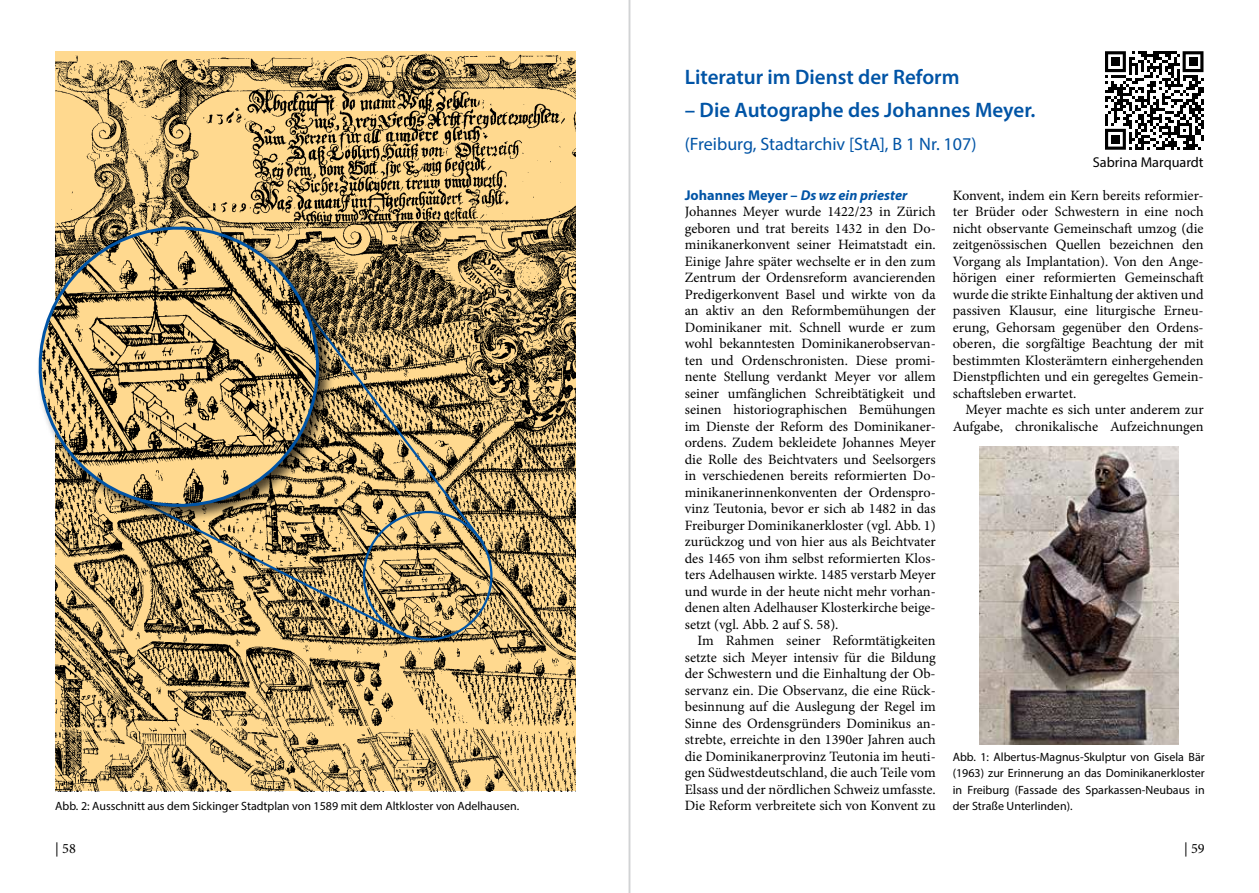
<style>
.page{position:relative;width:1259px;height:893px;background:#fff}
.page>*{position:absolute;margin:0;border:0;box-sizing:border-box;transform-origin:0 0}
.t1{font:600 21px "Myriad Pro";color:#0054a6}
.t2{font:18px "Myriad Pro";color:#0054a6}
.t3{font:14.25px "Minion Pro";color:#000}
.t4{font:italic 700 14.25px "Myriad Pro";color:#0054a6}
.t5{font:14.25px "Myriad Pro";color:#000}
.t6{font:12px/16.5px "Myriad Pro";color:#000;text-align:justify}
.s1{font-style:normal}
</style>
<div class="page">
<img style="left:979px;top:446px;width:199px;height:298px">
<img style="left:55px;top:51px;width:521px;height:740px">
<svg style="left:105px;top:522px;width:250px;height:116px;background:#a48d5e"></svg>
<svg style="left:269px;top:262px;width:217px;height:284px;background:#9b8558"></svg>
<svg style="left:38px;top:211px;width:297px;height:308px;background:#aa956a"></svg>
<svg style="left:355px;top:503px;width:145px;height:143px;background:#aa9568"></svg>
<svg style="left:1105px;top:51px;width:98px;height:99px"></svg>
<div style="left:1111px;top:57px;width:9px;height:9px;background:#000"></div>
<div style="left:1188px;top:57px;width:9px;height:9px;background:#000"></div>
<div style="left:1111px;top:135px;width:9px;height:9px;background:#000"></div>
<hr style="left:629px;top:0;width:1px;height:893px;background:#d1d3d4">
<p class="t1" style="left:685px;top:64px;width:276px">Literatur im Dienst der Reform</p>
<p class="t1" style="left:685px;top:97px;width:352px">– Die Autographe des Johannes Meyer.</p>
<p class="t2" style="left:685px;top:133px;width:293px">(Freiburg, Stadtarchiv [StA], B 1 Nr. 107)</p>
<p class="t5" style="left:1092px;top:153px;width:112px">Sabrina Marquardt</p>
<p class="t3" style="left:952px;top:185px;width:252px">Konvent, indem ein Kern bereits reformier-</p>
<p class="t3" style="left:952px;top:202px;width:252px">ter Brüder oder Schwestern in eine noch</p>
<p class="t3" style="left:952px;top:218px;width:252px">nicht observante Gemeinschaft umzog (die</p>
<p class="t3" style="left:952px;top:235px;width:252px">zeitgenössischen Quellen bezeichnen den</p>
<p class="t3" style="left:952px;top:251px;width:252px">Vorgang als Implantation). Von den Ange-</p>
<p class="t3" style="left:952px;top:268px;width:252px">hörigen einer reformierten Gemeinschaft</p>
<p class="t3" style="left:952px;top:284px;width:252px">wurde die strikte Einhaltung der aktiven und</p>
<p class="t3" style="left:952px;top:301px;width:252px">passiven Klausur, eine liturgische Erneu-</p>
<p class="t3" style="left:952px;top:317px;width:252px">erung, Gehorsam gegenüber den Ordens-</p>
<p class="t3" style="left:952px;top:334px;width:252px">oberen, die sorgfältige Beachtung der mit</p>
<p class="t3" style="left:952px;top:350px;width:252px">bestimmten Klosterämtern einhergehenden</p>
<p class="t3" style="left:952px;top:367px;width:252px">Dienstpflichten und ein geregeltes Gemein-</p>
<p class="t3" style="left:952px;top:383px;width:125px">schaftsleben erwartet.</p>
<p class="t3" style="left:965px;top:400px;width:240px">Meyer machte es sich unter anderem zur</p>
<p class="t3" style="left:952px;top:416px;width:252px">Aufgabe, chronikalische Aufzeichnungen</p>
<p class="t4" style="left:685px;top:185px;width:224px"><span class="s1">Johannes Meyer –</span> Ds wz ein priester</p>
<p class="t3" style="left:685px;top:202px;width:252px">Johannes Meyer wurde 1422/23 in Zürich</p>
<p class="t3" style="left:685px;top:218px;width:252px">geboren und trat bereits 1432 in den Do-</p>
<p class="t3" style="left:685px;top:235px;width:252px">minikanerkonvent seiner Heimatstadt ein.</p>
<p class="t3" style="left:685px;top:251px;width:252px">Einige Jahre später wechselte er in den zum</p>
<p class="t3" style="left:685px;top:268px;width:252px">Zentrum der Ordensreform avancierenden</p>
<p class="t3" style="left:685px;top:284px;width:252px">Predigerkonvent Basel und wirkte von da</p>
<p class="t3" style="left:685px;top:301px;width:252px">an aktiv an den Reformbemühungen der</p>
<p class="t3" style="left:685px;top:317px;width:252px">Dominikaner mit. Schnell wurde er zum</p>
<p class="t3" style="left:685px;top:334px;width:252px">wohl bekanntesten Dominikanerobservan-</p>
<p class="t3" style="left:685px;top:350px;width:252px">ten und Ordenschronisten. Diese promi-</p>
<p class="t3" style="left:685px;top:367px;width:252px">nente Stellung verdankt Meyer vor allem</p>
<p class="t3" style="left:685px;top:383px;width:252px">seiner umfänglichen Schreibtätigkeit und</p>
<p class="t3" style="left:685px;top:400px;width:252px">seinen historiographischen Bemühungen</p>
<p class="t3" style="left:685px;top:416px;width:252px">im Dienste der Reform des Dominikaner-</p>
<p class="t3" style="left:685px;top:433px;width:252px">ordens. Zudem bekleidete Johannes Meyer</p>
<p class="t3" style="left:685px;top:449px;width:252px">die Rolle des Beichtvaters und Seelsorgers</p>
<p class="t3" style="left:685px;top:466px;width:252px">in verschiedenen bereits reformierten Do-</p>
<p class="t3" style="left:685px;top:482px;width:252px">minikanerinnenkonventen der Ordenspro-</p>
<p class="t3" style="left:685px;top:499px;width:252px">vinz Teutonia, bevor er sich ab 1482 in das</p>
<p class="t3" style="left:685px;top:515px;width:252px">Freiburger Dominikanerkloster (vgl. Abb. 1)</p>
<p class="t3" style="left:685px;top:532px;width:252px">zurückzog und von hier aus als Beichtvater</p>
<p class="t3" style="left:685px;top:548px;width:252px">des 1465 von ihm selbst reformierten Klos-</p>
<p class="t3" style="left:685px;top:565px;width:252px">ters Adelhausen wirkte. 1485 verstarb Meyer</p>
<p class="t3" style="left:685px;top:581px;width:252px">und wurde in der heute nicht mehr vorhan-</p>
<p class="t3" style="left:685px;top:598px;width:252px">denen alten Adelhauser Klosterkirche beige-</p>
<p class="t3" style="left:685px;top:614px;width:155px">setzt (vgl. Abb. 2 auf S. 58).</p>
<p class="t3" style="left:697px;top:631px;width:240px">Im Rahmen seiner Reformtätigkeiten</p>
<p class="t3" style="left:685px;top:647px;width:252px">setzte sich Meyer intensiv für die Bildung</p>
<p class="t3" style="left:685px;top:664px;width:252px">der Schwestern und die Einhaltung der Ob-</p>
<p class="t3" style="left:685px;top:680px;width:252px">servanz ein. Die Observanz, die eine Rück-</p>
<p class="t3" style="left:685px;top:697px;width:252px">besinnung auf die Auslegung der Regel im</p>
<p class="t3" style="left:685px;top:713px;width:252px">Sinne des Ordensgründers Dominikus an-</p>
<p class="t3" style="left:685px;top:730px;width:252px">strebte, erreichte in den 1390er Jahren auch</p>
<p class="t3" style="left:685px;top:746px;width:252px">die Dominikanerprovinz Teutonia im heuti-</p>
<p class="t3" style="left:685px;top:763px;width:252px">gen Südwestdeutschland, die auch Teile vom</p>
<p class="t3" style="left:685px;top:779px;width:252px">Elsass und der nördlichen Schweiz umfasste.</p>
<p class="t3" style="left:685px;top:796px;width:252px">Die Reform verbreitete sich von Konvent zu</p>
<p class="t6" style="left:952px;top:748px;width:253px">Abb. 1: Albertus-Magnus-Skulptur von Gisela Bär (1963) zur Erinnerung an das Dominikanerkloster in Freiburg (Fassade des Sparkassen-Neubaus in</p>
<p class="t6" style="left:55px;top:798px;width:465px">Abb. 2: Ausschnitt aus dem Sickinger Stadtplan von 1589 mit dem Altkloster von Adelhausen.</p>
<p class="t6" style="left:952px;top:798px;width:121px">der Straße Unterlinden).</p>
<p class="t3" style="left:55px;top:839px;width:22px">| 58</p>
<p class="t3" style="left:1184px;top:839px;width:22px">| 59</p>
</div>
